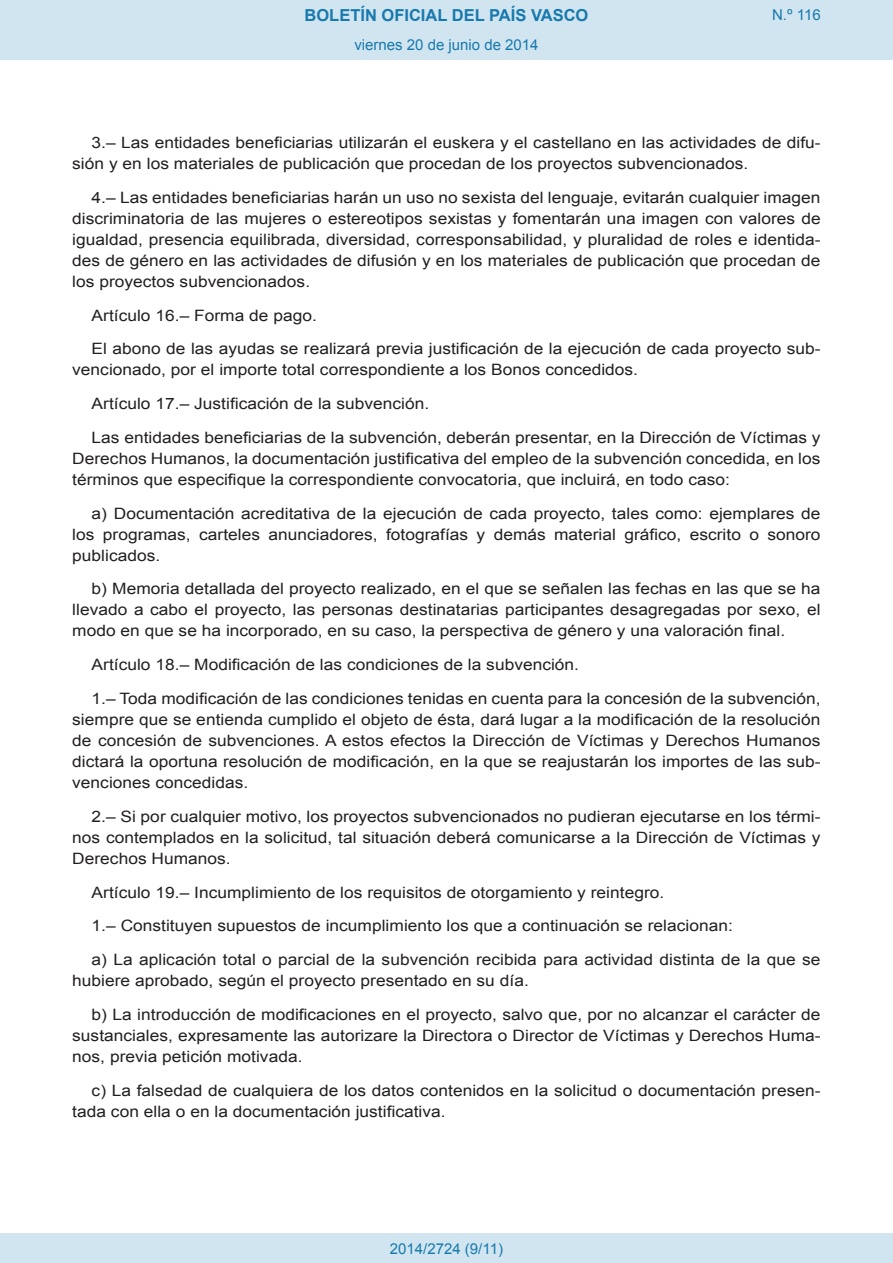
<style>
.page{position:relative;width:893px;height:1263px;background:#fff}
.page>*{position:absolute;margin:0;border:0;box-sizing:border-box;transform-origin:0 0}
.t1{font:700 16.5px "Arial";color:#1879ad}
.BOPVDetalle{font:15.6px/21px "Arial";color:#231f20;text-align:justify;scale:1.11 1}
.Paginacion_Centro{font:15px "Arial";color:#1879ad}
</style>
<div class="page">
<div style="left:0;top:0;width:893px;height:60px;background:#d0e5f0"></div>
<div style="left:0;top:1233px;width:893px;height:30px;background:#d0e5f0"></div>
<p class="t1" style="left:305px;top:4px;width:285px">BOLETÍN OFICIAL DEL PAÍS VASCO</p>
<p class="Paginacion_Centro" style="left:354px;top:35px;width:186px">viernes 20 de junio de 2014</p>
<p class="Paginacion_Centro" style="left:772px;top:5px;width:50px">N.º 116</p>
<p class="BOPVDetalle" style="left:72px;top:132px;width:676px;text-indent:19px">3.– Las entidades beneficiarias utilizarán el euskera y el castellano en las actividades de difu&shy;sión y en los materiales de publicación que procedan de los proyectos subvencionados.</p>
<p class="BOPVDetalle" style="left:72px;top:187px;width:676px;text-indent:19px">4.– Las entidades beneficiarias harán un uso no sexista del lenguaje, evitarán cualquier imagen discriminatoria de las mujeres o estereotipos sexistas y fomentarán una imagen con valores de igualdad, presencia equilibrada, diversidad, corresponsabilidad, y pluralidad de roles e identida&shy;des de género en las actividades de difusión y en los materiales de publicación que procedan de los proyectos subvencionados.</p>
<p class="BOPVDetalle" style="left:92px;top:305px;width:204px">Artículo 16.– Forma de pago.</p>
<p class="BOPVDetalle" style="left:72px;top:339px;width:676px;text-indent:19px">El abono de las ayudas se realizará previa justificación de la ejecución de cada proyecto sub&shy;vencionado, por el importe total correspondiente a los Bonos concedidos.</p>
<p class="BOPVDetalle" style="left:92px;top:393px;width:306px">Artículo 17.– Justificación de la subvención.</p>
<p class="BOPVDetalle" style="left:72px;top:427px;width:676px;text-indent:19px">Las entidades beneficiarias de la subvención, deberán presentar, en la Dirección de Víctimas y Derechos Humanos, la documentación justificativa del empleo de la subvención concedida, en los términos que especifique la correspondiente convocatoria, que incluirá, en todo caso:</p>
<p class="BOPVDetalle" style="left:72px;top:503px;width:676px;text-indent:19px">a) Documentación acreditativa de la ejecución de cada proyecto, tales como: ejemplares de los programas, carteles anunciadores, fotografías y demás material gráfico, escrito o sonoro publicados.</p>
<p class="BOPVDetalle" style="left:72px;top:579px;width:676px;text-indent:19px">b) Memoria detallada del proyecto realizado, en el que se señalen las fechas en las que se ha llevado a cabo el proyecto, las personas destinatarias participantes desagregadas por sexo, el modo en que se ha incorporado, en su caso, la perspectiva de género y una valoración final.</p>
<p class="BOPVDetalle" style="left:92px;top:654px;width:441px">Artículo 18.– Modificación de las condiciones de la subvención.</p>
<p class="BOPVDetalle" style="left:72px;top:688px;width:676px;text-indent:19px">1.– Toda modificación de las condiciones tenidas en cuenta para la concesión de la subvención, siempre que se entienda cumplido el objeto de ésta, dará lugar a la modificación de la resolución de concesión de subvenciones. A estos efectos la Dirección de Víctimas y Derechos Humanos dictará la oportuna resolución de modificación, en la que se reajustarán los importes de las sub&shy;venciones concedidas.</p>
<p class="BOPVDetalle" style="left:72px;top:806px;width:676px;text-indent:19px">2.– Si por cualquier motivo, los proyectos subvencionados no pudieran ejecutarse en los térmi&shy;nos contemplados en la solicitud, tal situación deberá comunicarse a la Dirección de Víctimas y Derechos Humanos.</p>
<p class="BOPVDetalle" style="left:92px;top:882px;width:517px">Artículo 19.– Incumplimiento de los requisitos de otorgamiento y reintegro.</p>
<p class="BOPVDetalle" style="left:92px;top:915px;width:579px">1.– Constituyen supuestos de incumplimiento los que a continuación se relacionan:</p>
<p class="BOPVDetalle" style="left:72px;top:949px;width:676px;text-indent:19px">a) La aplicación total o parcial de la subvención recibida para actividad distinta de la que se hubiere aprobado, según el proyecto presentado en su día.</p>
<p class="BOPVDetalle" style="left:72px;top:1004px;width:676px;text-indent:19px">b) La introducción de modificaciones en el proyecto, salvo que, por no alcanzar el carácter de sustanciales, expresamente las autorizare la Directora o Director de Víctimas y Derechos Huma&shy;nos, previa petición motivada.</p>
<p class="BOPVDetalle" style="left:72px;top:1080px;width:676px;text-indent:19px">c) La falsedad de cualquiera de los datos contenidos en la solicitud o documentación presen&shy;tada con ella o en la documentación justificativa.</p>
<p class="Paginacion_Centro" style="left:390px;top:1238px;width:115px">2014/2724 (9/11)</p>
</div>
